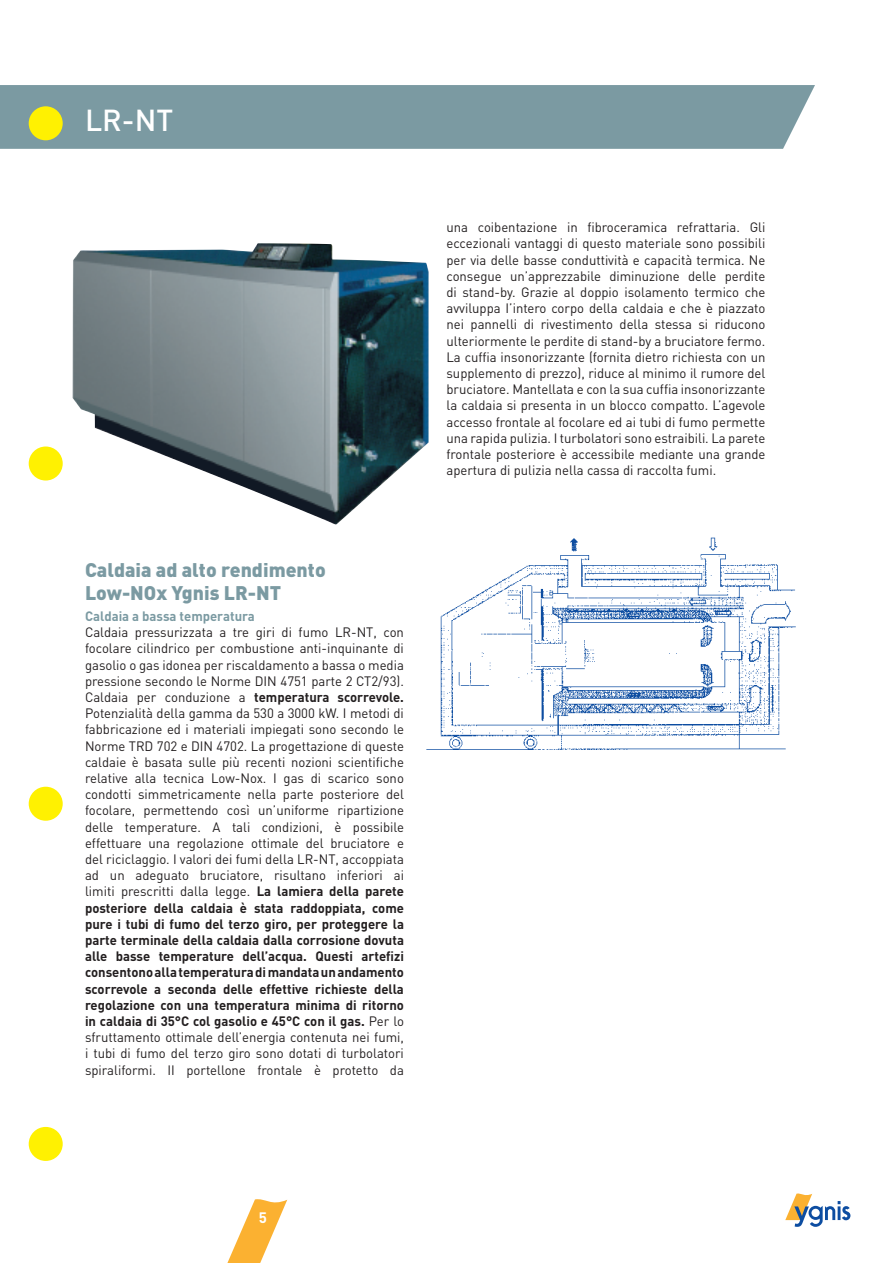
<style>
.page{position:relative;width:893px;height:1263px;background:#fff}
.page>*{position:absolute;margin:0;border:0;box-sizing:border-box;transform-origin:0 0}
.t1{font:500 30px "DIN";color:#fff}
.t2{font:900 19.5px/23.4px "DIN";color:#7b9aa2}
.t3{font:700 15px "DIN";color:#fff}
.t4{font:13.5px/16.2px "DIN";color:#231f20;text-align:justify}
.t5{font:700 13.5px "DIN";color:#7b9aa2}
.s1{font-weight:700}
</style>
<div class="page">
<svg style="left:785px;top:1193px;width:65px;height:34px"></svg>
<svg style="left:227px;top:1199px;width:60px;height:64px"></svg>
<div style="left:0;top:85px;width:815px;height:64px;background:#7b9aa2"></div>
<img style="left:426px;top:537px;width:370px;height:213px">
<img style="left:73px;top:243px;width:356px;height:282px">
<div style="left:29px;top:106px;width:34px;height:34px;background:#fff101;border-radius:50%"></div>
<div style="left:29px;top:446px;width:34px;height:34px;background:#fff101;border-radius:50%"></div>
<div style="left:29px;top:787px;width:34px;height:34px;background:#fff101;border-radius:50%"></div>
<div style="left:29px;top:1127px;width:34px;height:34px;background:#fff101;border-radius:50%"></div>
<h1 class="t1" style="left:85px;top:101px;width:90px">lr-nt</h1>
<h2 class="t2" style="left:85px;top:557px;width:242px">Caldaia ad alto rendimento<br>Low-NOx Ygnis LR-NT</h2>
<p class="t5" style="left:85px;top:607px;width:171px">Caldaia a bassa temperatura</p>
<p class="t4" style="left:85px;top:624px;width:320px">Caldaia pressurizzata a tre giri di fumo LR-NT, con focolare cilindrico per combustione anti-inquinante di gasolio o gas idonea per riscaldamento a bassa o media pressione secondo le Norme DIN 4751 parte 2 CT2/93).<br>Caldaia per conduzione a <span class="s1">temperatura scorrevole.<br></span>Potenzialità della gamma da 530 a 3000 kW. I metodi di fabbricazione ed i materiali impiegati sono secondo le Norme TRD 702 e DIN 4702. La progettazione di queste caldaie è basata sulle più recenti nozioni scientifiche relative alla tecnica Low-Nox. I gas di scarico sono condotti simmetricamente nella parte posteriore del focolare, permettendo così un’uniforme ripartizione delle temperature. A tali condizioni, è possibile effettuare una regolazione ottimale del bruciatore e del riciclaggio. I valori dei fumi della LR-NT, accoppiata ad un adeguato bruciatore, risultano inferiori ai limiti prescritti dalla legge. <span class="s1">La lamiera della parete posteriore della caldaia è stata raddoppiata, come pure i tubi di fumo del terzo giro, per proteggere la parte terminale della caldaia dalla corrosione dovuta alle basse temperature dell’acqua. Questi artefizi consentono alla temperatura di mandata un andamento scorrevole a seconda delle effettive richieste della regolazione con una temperatura minima di ritorno in caldaia di 35°C col gasolio e 45°C con il gas.</span> Per lo sfruttamento ottimale dell’energia contenuta nei fumi, i tubi di fumo del terzo giro sono dotati di turbolatori spiraliformi. II portellone frontale è protetto da</p>
<p class="t4" style="left:446px;top:219px;width:320px">una coibentazione in fibroceramica refrattaria. Gli eccezionali vantaggi di questo materiale sono possibili per via delle basse conduttività e capacità termica. Ne consegue un’apprezzabile diminuzione delle perdite di stand-by. Grazie al doppio isolamento termico che avviluppa I’intero corpo della caldaia e che è piazzato nei pannelli di rivestimento della stessa si riducono ulteriormente le perdite di stand-by a bruciatore fermo.<br>La cuffia insonorizzante (fornita dietro richiesta con un supplemento di prezzo), riduce al minimo il rumore del bruciatore. Mantellata e con la sua cuffia insonorizzante la caldaia si presenta in un blocco compatto. L’agevole accesso frontale al focolare ed ai tubi di fumo permette una rapida pulizia. I turbolatori sono estraibili. La parete frontale posteriore è accessibile mediante una grande apertura di pulizia nella cassa di raccolta fumi.</p>
<p class="t3" style="left:259px;top:1208px;width:10px">5</p>
</div>
